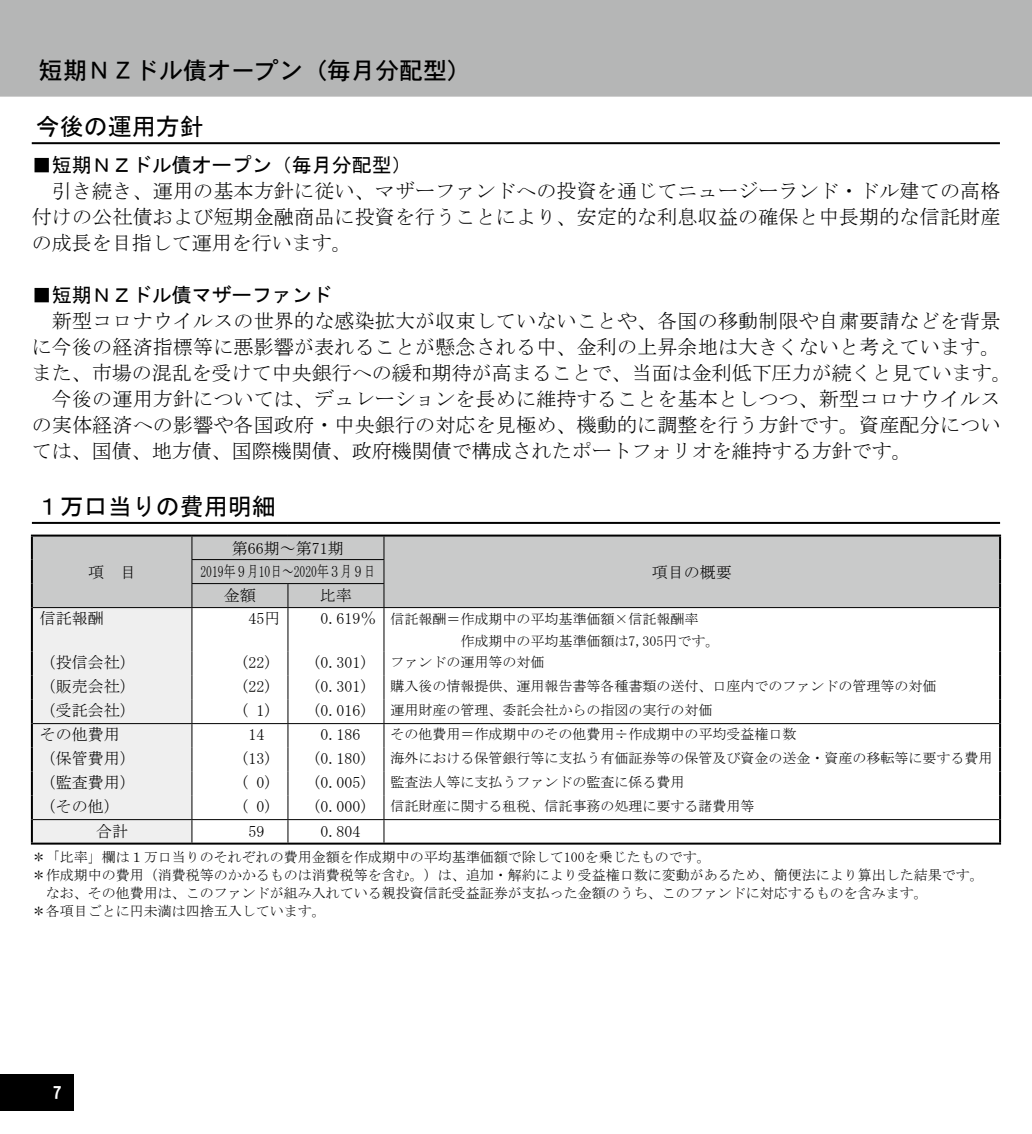
<style>
.page{position:relative;width:1032px;height:1134px;background:#fff}
.page>*{position:absolute;margin:0;border:0;box-sizing:border-box;transform-origin:0 0}
.t1{font:24px "DFHS Gothic W5 WIN RKSJ H";color:#000}
.t2{font:24px "MS Gothic";color:#000}
.t3{font:20px/26px "MS Mincho";letter-spacing:.01em;color:#000;text-align:justify}
.t4{font:20px "MS Gothic";color:#000}
.t5{font:18px "DFHS Gothic W7 WIN RKSJ H";color:#fff}
.t6{font:16px/23.8px "MS Mincho";color:#000;text-align:center}
.t7{font:14px/22px "MS Mincho";color:#000}
.s1{font-size:16px}
</style>
<div class="page">
<div style="left:0;top:1074px;width:74px;height:37px;background:#000"></div>
<div style="left:0;top:0;width:1032px;height:97px;background:#b5b6b6"></div>
<hr style="left:32px;top:142px;width:968px;height:2px;background:#000">
<hr style="left:32px;top:522px;width:492px;height:2px;background:#000">
<hr style="left:524px;top:522px;width:476px;height:2px;background:#000">
<div style="left:192px;top:537px;width:807px;height:70px;background:#c9caca"></div>
<svg style="left:287px;top:584px;width:1px;height:23px"></svg>
<svg style="left:383px;top:537px;width:1px;height:70px"></svg>
<hr style="left:191px;top:559px;width:97px;height:1px;background:#000">
<hr style="left:288px;top:559px;width:96px;height:1px;background:#000">
<hr style="left:191px;top:583px;width:97px;height:1px;background:#000">
<hr style="left:288px;top:583px;width:96px;height:1px;background:#000">
<hr style="left:192px;top:607px;width:96px;height:1px;background:#000">
<hr style="left:288px;top:607px;width:96px;height:1px;background:#000">
<hr style="left:384px;top:607px;width:615px;height:1px;background:#000">
<hr style="left:287px;top:608px;width:1px;height:44px;background:#000">
<hr style="left:383px;top:608px;width:1px;height:44px;background:#000">
<hr style="left:384px;top:723px;width:615px;height:1px;background:#000">
<hr style="left:192px;top:723px;width:96px;height:1px;background:#000">
<hr style="left:288px;top:723px;width:96px;height:1px;background:#000">
<hr style="left:192px;top:819px;width:96px;height:1px;background:#000">
<hr style="left:288px;top:819px;width:96px;height:1px;background:#000">
<hr style="left:384px;top:819px;width:615px;height:1px;background:#000">
<svg style="left:33px;top:537px;width:159px;height:306px"></svg>
<svg style="left:287px;top:652px;width:1px;height:191px"></svg>
<svg style="left:383px;top:652px;width:1px;height:191px"></svg>
<hr style="left:31px;top:535px;width:161px;height:2px;background:#000">
<hr style="left:31px;top:537px;width:2px;height:23px;background:#000">
<hr style="left:31px;top:560px;width:2px;height:24px;background:#000">
<hr style="left:31px;top:584px;width:2px;height:24px;background:#000">
<hr style="left:192px;top:535px;width:96px;height:2px;background:#000">
<hr style="left:288px;top:535px;width:96px;height:2px;background:#000">
<hr style="left:384px;top:535px;width:617px;height:2px;background:#000">
<hr style="left:999px;top:537px;width:2px;height:23px;background:#000">
<hr style="left:999px;top:560px;width:2px;height:24px;background:#000">
<hr style="left:999px;top:584px;width:2px;height:24px;background:#000">
<hr style="left:31px;top:608px;width:2px;height:44px;background:#000">
<hr style="left:999px;top:608px;width:2px;height:44px;background:#000">
<hr style="left:999px;top:652px;width:2px;height:24px;background:#000">
<hr style="left:999px;top:676px;width:2px;height:24px;background:#000">
<hr style="left:999px;top:700px;width:2px;height:24px;background:#000">
<hr style="left:999px;top:748px;width:2px;height:24px;background:#000">
<hr style="left:999px;top:772px;width:2px;height:24px;background:#000">
<hr style="left:999px;top:796px;width:2px;height:24px;background:#000">
<hr style="left:31px;top:652px;width:2px;height:24px;background:#000">
<hr style="left:31px;top:676px;width:2px;height:24px;background:#000">
<hr style="left:31px;top:700px;width:2px;height:24px;background:#000">
<hr style="left:31px;top:748px;width:2px;height:24px;background:#000">
<hr style="left:31px;top:772px;width:2px;height:24px;background:#000">
<hr style="left:31px;top:796px;width:2px;height:24px;background:#000">
<hr style="left:31px;top:724px;width:2px;height:24px;background:#000">
<hr style="left:999px;top:724px;width:2px;height:24px;background:#000">
<hr style="left:31px;top:820px;width:2px;height:23px;background:#000">
<hr style="left:999px;top:820px;width:2px;height:23px;background:#000">
<hr style="left:31px;top:843px;width:161px;height:2px;background:#000">
<hr style="left:192px;top:843px;width:96px;height:2px;background:#000">
<hr style="left:288px;top:843px;width:96px;height:2px;background:#000">
<hr style="left:384px;top:843px;width:617px;height:2px;background:#000">
<h1 class="t1" style="left:39px;top:58px;width:434px">短期ＮＺドル債オープン（毎月分配型）</h1>
<h1 class="t2" style="left:36px;top:115px;width:169px">今後の運用方針</h1>
<h2 class="t4" style="left:32px;top:155px;width:381px">■短期ＮＺドル債オープン（毎月分配型）</h2>
<h2 class="t3" style="left:32px;top:178px;width:970px">　引き続き、運用の基本方針に従い、マザーファンドへの投資を通じてニュージーランド・ドル建ての高格付けの公社債および短期金融商品に投資を行うことにより、安定的な利息収益の確保と中長期的な信託財産の成長を目指して運用を行います。</h2>
<h2 class="t4" style="left:32px;top:285px;width:301px">■短期ＮＺドル債マザーファンド</h2>
<p class="t3" style="left:32px;top:308px;width:982px;text-align:left">　新型コロナウイルスの世界的な感染拡大が収束していないことや、各国の移動制限や自粛要請などを背景に今後の経済指標等に悪影響が表れることが懸念される中、金利の上昇余地は大きくないと考えています。また、市場の混乱を受けて中央銀行への緩和期待が高まることで、当面は金利低下圧力が続くと見ています。　今後の運用方針については、デュレーションを長めに維持することを基本としつつ、新型コロナウイルスの実体経済への影響や各国政府・中央銀行の対応を見極め、機動的に調整を行う方針です。資産配分については、国債、地方債、国際機関債、政府機関債で構成されたポートフォリオを維持する方針です。</p>
<h1 class="t2" style="left:36px;top:494px;width:242px">１万口当りの費用明細</h1>
<p class="t6" style="left:88px;top:560px;width:49px">項　目</p>
<p class="t6" style="left:200px;top:536px;width:177px">第66期～第71期<br>2019年９月10日～2020年３月９日</p>
<p class="t6" style="left:224px;top:584px;width:33px">金額</p>
<p class="t6" style="left:320px;top:584px;width:33px">比率</p>
<p class="t6" style="left:652px;top:560px;width:81px">項目の概要</p>
<p class="t6" style="left:40px;top:607px;width:65px">信託報酬</p>
<p class="t6" style="left:248px;top:607px;width:33px">45円</p>
<p class="t7" style="left:460px;top:607px;width:260px;text-indent:-140px"><span class="s1">0.619％</span> 信託報酬＝作成期中の平均基準価額×信託報酬率<br>作成期中の平均基準価額は7,305円です。</p>
<p class="t6" style="left:40px;top:651px;width:97px">（投信会社）</p>
<p class="t6" style="left:240px;top:651px;width:33px">(22)</p>
<p class="t6" style="left:312px;top:651px;width:57px">(0.301)</p>
<p class="t7" style="left:390px;top:650px;width:155px">ファンドの運用等の対価</p>
<p class="t6" style="left:40px;top:675px;width:97px">（販売会社）</p>
<p class="t6" style="left:240px;top:675px;width:33px">(22)</p>
<p class="t6" style="left:312px;top:675px;width:57px">(0.301)</p>
<p class="t7" style="left:390px;top:674px;width:547px">購入後の情報提供、運用報告書等各種書類の送付、口座内でのファンドの管理等の対価</p>
<p class="t6" style="left:40px;top:699px;width:97px">（受託会社）</p>
<p class="t6" style="left:240px;top:699px;width:33px">( 1)</p>
<p class="t6" style="left:312px;top:699px;width:57px">(0.016)</p>
<p class="t7" style="left:390px;top:698px;width:323px">運用財産の管理、委託会社からの指図の実行の対価</p>
<p class="t6" style="left:40px;top:723px;width:81px">その他費用</p>
<p class="t6" style="left:248px;top:723px;width:17px">14</p>
<p class="t6" style="left:320px;top:723px;width:41px">0.186</p>
<p class="t7" style="left:390px;top:722px;width:407px">その他費用＝作成期中のその他費用÷作成期中の平均受益権口数</p>
<p class="t6" style="left:40px;top:747px;width:97px">（保管費用）</p>
<p class="t6" style="left:240px;top:747px;width:33px">(13)</p>
<p class="t6" style="left:312px;top:747px;width:57px">(0.180)</p>
<p class="t7" style="left:390px;top:746px;width:603px">海外における保管銀行等に支払う有価証券等の保管及び資金の送金・資産の移転等に要する費用</p>
<p class="t6" style="left:40px;top:771px;width:97px">（監査費用）</p>
<p class="t6" style="left:240px;top:771px;width:33px">( 0)</p>
<p class="t6" style="left:312px;top:771px;width:57px">(0.005)</p>
<p class="t7" style="left:390px;top:770px;width:295px">監査法人等に支払うファンドの監査に係る費用</p>
<p class="t6" style="left:40px;top:795px;width:81px">（その他）</p>
<p class="t6" style="left:240px;top:795px;width:33px">( 0)</p>
<p class="t6" style="left:312px;top:795px;width:57px">(0.000)</p>
<p class="t7" style="left:390px;top:794px;width:365px">信託財産に関する租税、信託事務の処理に要する諸費用等</p>
<p class="t6" style="left:96px;top:819px;width:33px">合計</p>
<p class="t6" style="left:248px;top:819px;width:17px">59</p>
<p class="t6" style="left:320px;top:819px;width:41px">0.804</p>
<p class="t7" style="left:32px;top:846px;width:680px">＊「比率」欄は１万口当りのそれぞれの費用金額を作成期中の平均基準価額で除して100を乗じたものです。</p>
<p class="t7" style="left:32px;top:864px;width:954px">＊作成期中の費用（消費税等のかかるものは消費税等を含む。）は、追加・解約により受益権口数に変動があるため、簡便法により算出した結果です。</p>
<p class="t7" style="left:46px;top:882px;width:883px">なお、その他費用は、このファンドが組み入れている親投資信託受益証券が支払った金額のうち、このファンドに対応するものを含みます。</p>
<p class="t7" style="left:32px;top:900px;width:295px">＊各項目ごとに円未満は四捨五入しています。</p>
<p class="t5" style="left:53px;top:1084px;width:10px">7</p>
</div>
